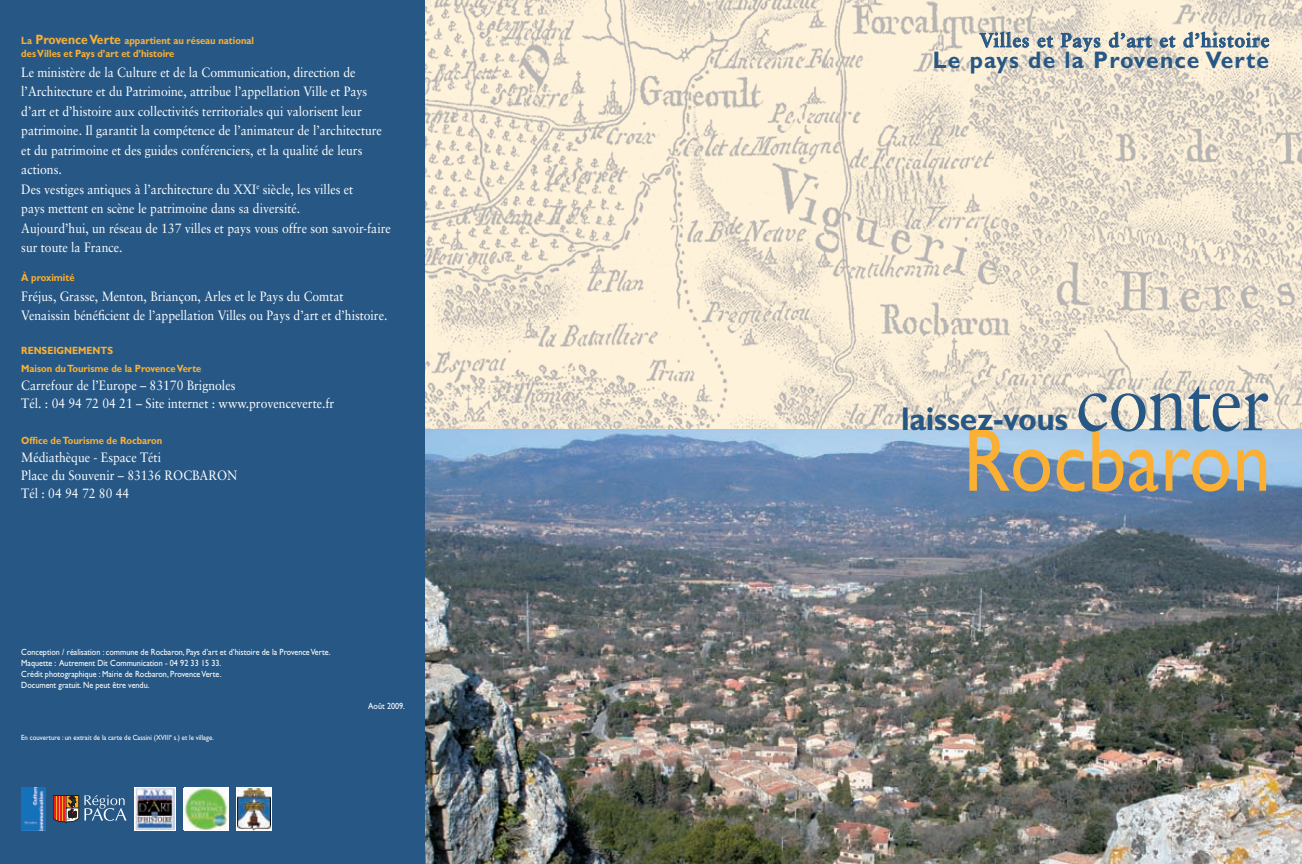
<style>
.page{position:relative;width:1302px;height:864px;background:#fff}
.page>*{position:absolute;margin:0;border:0;box-sizing:border-box;transform-origin:0 0}
.t1{font:90px "Gill Sans";letter-spacing:.01em;color:#fbb033;scale:.85 1}
.t2{font:81px "Sabon";letter-spacing:-.015em;color:#275885;scale:.9 1}
.t3{font:700 33px "Gill Sans";letter-spacing:-.015em;color:#275885;scale:.96 1}
.t4{font:700 24px "Gill Sans";letter-spacing:.05em;color:#275885;scale:.95 1}
.t5{font:700 19.5px "Sabon";letter-spacing:.05em;color:#275885}
.t6{font:13.5px/19.5px "Sabon";color:#fff;scale:.9 1}
.t7{font:700 10.5px/12.6px "Gill Sans";color:#fbb033;scale:.9 1}
.t8{font:9px/10.8px "Gill Sans";color:#fff;scale:.9 1}
.t9{font:7.5px "Gill Sans";color:#fff;scale:.9 1}
.s1{font-size:13.5px}
</style>
<div class="page">
<div style="left:0;top:0;width:425px;height:863px;background:#275885"></div>
<img style="left:425px;top:0;width:876px;height:863px">
<svg style="left:134px;top:787px;width:42px;height:43px"></svg>
<img style="left:136px;top:787px;width:38px;height:43px">
<svg style="left:236px;top:787px;width:35px;height:43px"></svg>
<img style="left:238px;top:787px;width:32px;height:43px">
<svg style="left:184px;top:787px;width:44px;height:43px"></svg>
<img style="left:184px;top:788px;width:44px;height:41px">
<svg style="left:53px;top:795px;width:73px;height:27px"></svg>
<img style="left:21px;top:787px;width:24px;height:43px">
<svg style="left:979px;top:32px;width:49px;height:16px"></svg>
<svg style="left:1037px;top:35px;width:16px;height:13px"></svg>
<svg style="left:1060px;top:33px;width:40px;height:21px"></svg>
<svg style="left:1108px;top:32px;width:43px;height:22px"></svg>
<svg style="left:1159px;top:35px;width:16px;height:13px"></svg>
<svg style="left:1183px;top:32px;width:86px;height:16px"></svg>
<p class="t7" style="left:21px;top:34px;width:260px">La <span class="s1">Provence Verte</span> appartient au réseau national des Villes et Pays d’art et d’histoire</p>
<p class="t6" style="left:21px;top:62px;width:412px">Le ministère de la Culture et de la Communication, direction de l’Architecture et du Patrimoine, attribue l’appellation Ville et Pays d’art et d’histoire aux collectivités territoriales qui valorisent leur patrimoine. Il garantit la compétence de l’animateur de l’architecture et du patrimoine et des guides conférenciers, et la qualité de leurs actions.<br>Des vestiges antiques à l’architecture du XXI<sup>e</sup> siècle, les villes et<br>pays mettent en scène le patrimoine dans sa diversité.<br>Aujourd’hui, un réseau de 137 villes et pays vous offre son savoir-faire sur toute la France.</p>
<p class="t7" style="left:21px;top:271px;width:61px">À proximité</p>
<p class="t6" style="left:21px;top:286px;width:408px">Fréjus, Grasse, Menton, Briançon, Arles et le Pays du Comtat<br>Venaissin bénéficient de l’appellation Villes ou Pays d’art et d’histoire.</p>
<p class="t7" style="left:21px;top:341px;width:202px;line-height:18px">RENSEIGNEMENTS<br>Maison du Tourisme de la Provence Verte</p>
<p class="t6" style="left:21px;top:376px;width:349px;line-height:18px">Carrefour de l’Europe – 83170 Brignoles<br>Tél. : 04 94 72 04 21 – Site internet : www.provenceverte.fr</p>
<p class="t7" style="left:21px;top:434px;width:158px">Office de Tourisme de Rocbaron</p>
<p class="t6" style="left:21px;top:448px;width:242px;line-height:18px">Médiathèque - Espace Téti<br>Place du Souvenir – 83136 ROCBARON<br>Tél : 04 94 72 80 44</p>
<p class="t8" style="left:21px;top:646px;width:345px">Conception / réalisation : commune de Rocbaron, Pays d’art et d’histoire de la Provence Verte.<br>Maquette : Autrement Dit Communication - 04 92 33 15 33.<br>Crédit photographique : Mairie de Rocbaron, Provence Verte.<br>Document gratuit. Ne peut être vendu.</p>
<p class="t9" style="left:21px;top:732px;width:215px">En couverture : un extrait de la carte de Cassini (XVIII<sup>e</sup> s.) et le village.</p>
<p class="t8" style="left:368px;top:700px;width:42px">Août 2009.</p>
<h3 class="t5" style="left:979px;top:28px;width:291px">Villes et Pays d’art et d’histoire</h3>
<h3 class="t4" style="left:932px;top:46px;width:356px">Le pays de la Provence Verte</h3>
<h2 class="t2" style="left:1076px;top:354px;width:216px">conter</h2>
<h3 class="t3" style="left:901px;top:399px;width:175px">laissez-vous</h3>
<h1 class="t1" style="left:963px;top:408px;width:363px">Rocbaron</h1>
</div>
